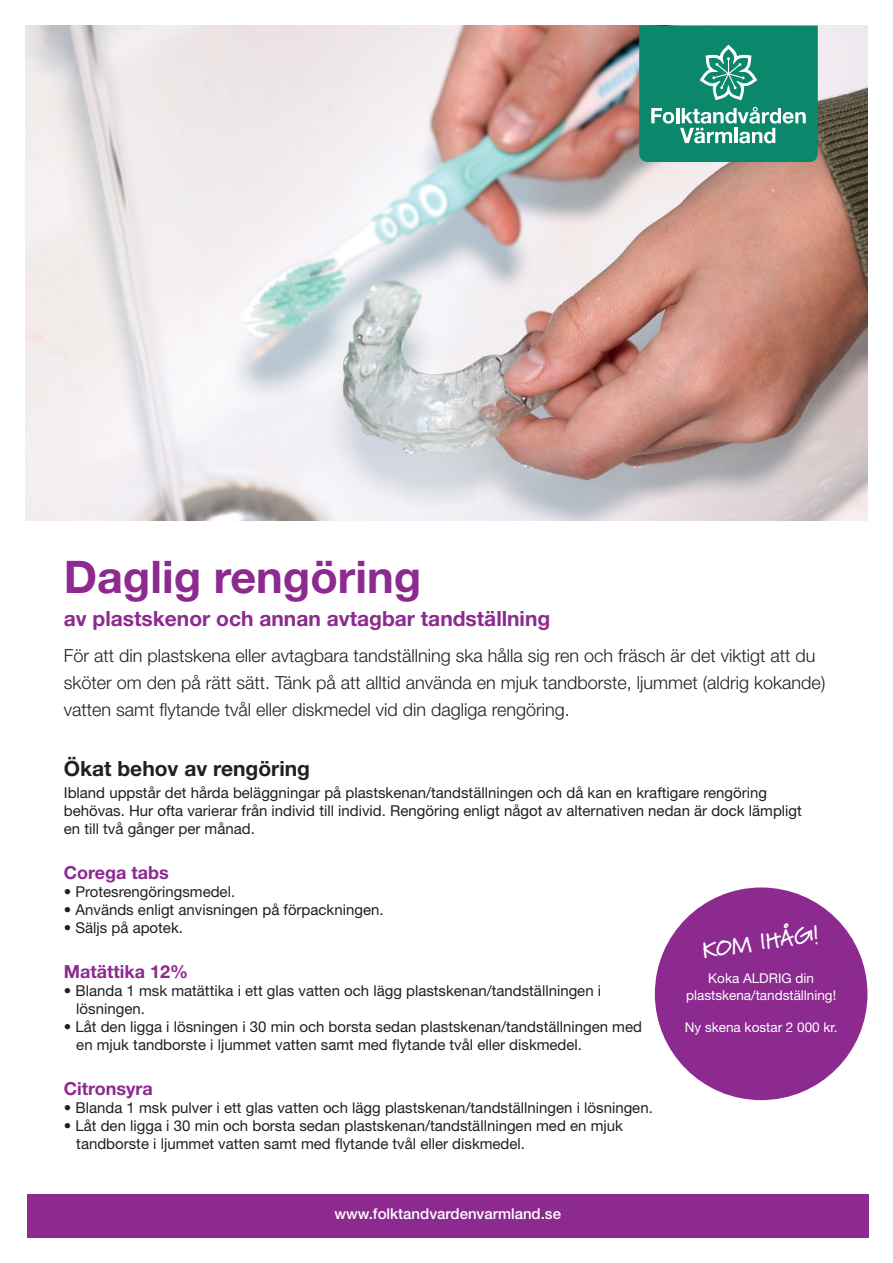
<style>
.page{position:relative;width:893px;height:1263px;background:#fff}
.page>*{position:absolute;margin:0;border:0;box-sizing:border-box;transform-origin:0 0}
.t1{font:700 45px "Helvetica Neue LT Pro";color:#8c2a90}
.t2{font:700 22.5px "Marydale";color:#fff}
.t3{font:700 21px "Helvetica Neue LT Pro";color:#8c2a90}
.t4{font:700 21px "Helvetica Neue LT Std";color:#231f20}
.t5{font:300 18px/27px "Helvetica Neue LT Pro";color:#231f20}
.t6{font:700 18px "Helvetica Neue LT Std";color:#8c2a90}
.t7{font:15px/18px "Helvetica Neue LT Std";color:#231f20}
.t8{font:15px/18px "Helvetica Neue LT Pro";color:#231f20}
.t9{font:500 15px "Helvetica Neue LT Pro";color:#fff}
.t10{font:13.5px/16.2px "Helvetica Neue LT Std";color:#fff;text-align:center}
</style>
<div class="page">
<img style="left:26px;top:26px;width:841px;height:495px">
<div style="left:27px;top:1194px;width:842px;height:43px;background:#8c2a90"></div>
<svg style="left:639px;top:26px;width:179px;height:136px;background:#24937a"></svg>
<div style="left:655px;top:887px;width:212px;height:213px;background:#8c2a90;border-radius:50%"></div>
<h1 class="t1" style="left:64px;top:550px;width:359px">Daglig rengöring</h1>
<h3 class="t3" style="left:64px;top:606px;width:488px">av plastskenor och annan avtagbar tandställning</h3>
<p class="t5" style="left:64px;top:642px;width:763px">För att din plastskena eller avtagbara tandställning ska hålla sig ren och fräsch är det viktigt att du sköter om den på rätt sätt. Tänk på att alltid använda en mjuk tandborste, ljummet (aldrig kokande) vatten samt flytande tvål eller diskmedel vid din dagliga rengöring.</p>
<h3 class="t4" style="left:64px;top:756px;width:248px">Ökat behov av rengöring</h3>
<p class="t8" style="left:64px;top:784px;width:740px">Ibland uppstår det hårda beläggningar på plastskenan/tandställningen och då kan en kraftigare rengöring behövas. Hur ofta varierar från individ till individ. Rengöring enligt något av alternativen nedan är dock lämpligt en till två gånger per månad.</p>
<p class="t6" style="left:64px;top:862px;width:107px">Corega tabs</p>
<p class="t7" style="left:64px;top:883px;width:173px">• Protesrengöringsmedel.</p>
<p class="t7" style="left:64px;top:901px;width:321px">• Används enligt anvisningen på förpackningen.</p>
<p class="t7" style="left:64px;top:919px;width:121px">• Säljs på apotek.</p>
<p class="t6" style="left:64px;top:961px;width:126px">Matättika 12%</p>
<p class="t7" style="left:76px;top:982px;width:526px;text-indent:-13px">• Blanda 1 msk matättika i ett glas vatten och lägg plastskenan/tandställningen i lösningen.</p>
<p class="t7" style="left:76px;top:1018px;width:567px;text-indent:-13px">• Låt den ligga i lösningen i 30 min och borsta sedan plastskenan/tandställningen med en mjuk tandborste i ljummet vatten samt med flytande tvål eller diskmedel.</p>
<p class="t6" style="left:64px;top:1078px;width:91px">Citronsyra</p>
<p class="t7" style="left:64px;top:1099px;width:591px">• Blanda 1 msk pulver i ett glas vatten och lägg plastskenan/tandställningen i lösningen.</p>
<p class="t7" style="left:76px;top:1117px;width:548px;text-indent:-13px">• Låt den ligga i 30 min och borsta sedan plastskenan/tandställningen med en mjuk tandborste i ljummet vatten samt med flytande tvål eller diskmedel.</p>
<h2 class="t2" style="left:700px;top:937px;width:120px;rotate:-8deg">KOM IHÅG!</h2>
<p class="t10" style="left:686px;top:970px;width:152px">Koka ALDRIG din plastskena/tandställning!</p>
<p class="t10" style="left:685px;top:1019px;width:154px">Ny skena kostar 2 000 kr.</p>
<p class="t9" style="left:335px;top:1205px;width:228px">www.folktandvardenvarmland.se</p>
</div>
